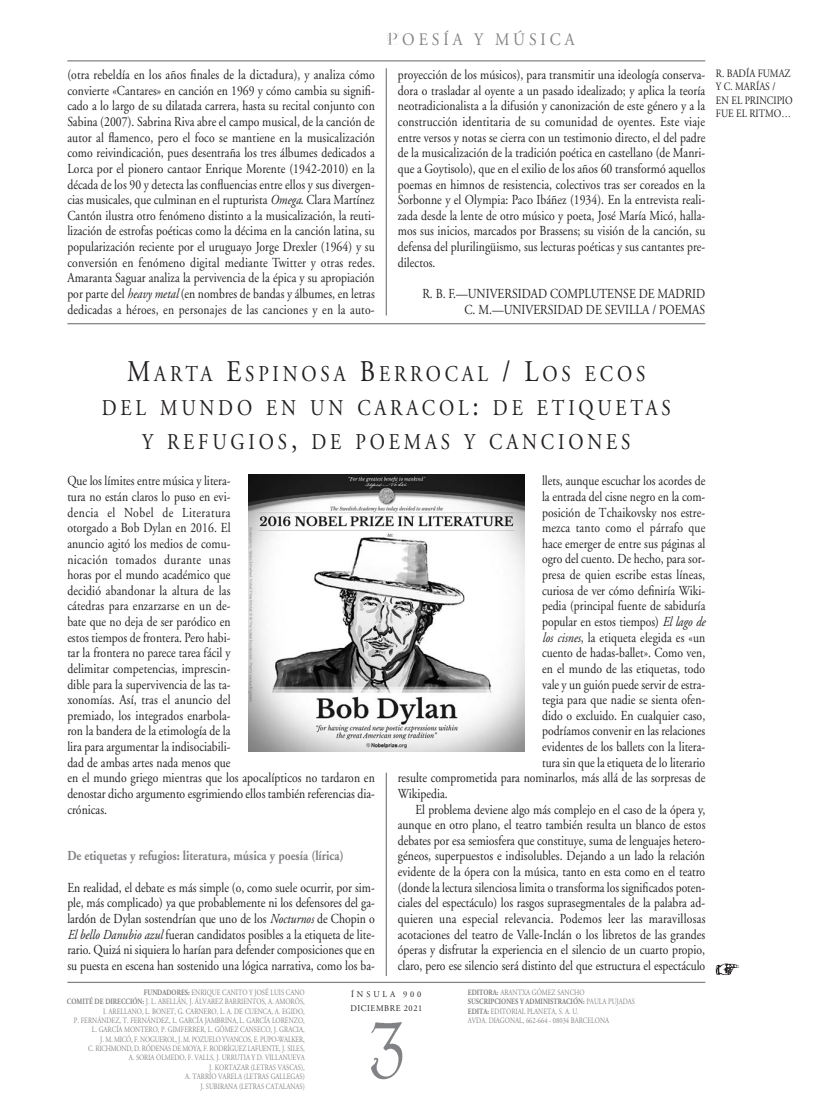
<style>
.page{position:relative;width:840px;height:1120px;background:#fff}
.page>*{position:absolute;margin:0;border:0;box-sizing:border-box;transform-origin:0 0}
.t1{font:22.5px/33.8px "Adobe Garamond";letter-spacing:.2em;color:#231f20;text-align:center;scale:.85 1}
.t2{font:17.5px "Adobe Garamond";color:#808285;scale:.9 1}
.t3{font:13.75px/15.6px "Adobe Garamond";color:#231f20;text-align:justify;scale:.85 1}
.t4{font:13.75px "Adobe Garamond";letter-spacing:.02em;color:#231f20;scale:.85 1}
.t5{font:700 13.75px "Adobe Garamond";color:#808285;scale:.85 1}
.t6{font:11.25px/13.5px "Adobe Garamond";color:#231f20;scale:.85 1}
.t7{font:8.75px/13.8px "Adobe Garamond";letter-spacing:.07em;color:#231f20;scale:.95 1}
.t8{font:8.12px/9.4px "Adobe Garamond";color:#808285;scale:.8 1}
.s1{font-style:italic}
.s2{font-size:30px}
.s3{font-weight:700}
</style>
<div class="page">
<hr style="left:67px;top:60px;width:638px;height:1px;background:#808285">
<hr style="left:67px;top:981px;width:638px;height:2px;background:#808285">
<img style="left:715px;top:963px;width:24px;height:12px">
<img style="left:387px;top:32px;width:12px;height:13px">
<hr style="left:386px;top:68px;width:1px;height:247px;background:#808285">
<hr style="left:386px;top:772px;width:1px;height:204px;background:#808285">
<hr style="left:67px;top:323px;width:638px;height:1px;background:#808285">
<img style="left:371px;top:1022px;width:32px;height:58px">
<img style="left:248px;top:475px;width:276px;height:276px">
<p class="t2" style="left:402px;top:30px;width:193px">O E S Í A Y M Ú S I C A</p>
<p class="t3" style="left:67px;top:67px;width:363px">(otra rebeldía en los años finales de la dictadura), y analiza cómo convierte «Cantares» en canción en 1969 y cómo cambia su signifi&shy;cado a lo largo de su dilatada carrera, hasta su recital conjunto con Sabina (2007). Sabrina Riva abre el campo musical, de la canción de autor al flamenco, pero el foco se mantiene en la musicalización como reivindicación, pues desentraña los tres álbumes dedicados a Lorca por el pionero cantaor Enrique Morente (1942-2010) en la década de los 90 y detecta las confluencias entre ellos y sus divergen&shy;cias musicales, que culminan en el rupturista <span class="s1">Omega</span>. Clara Martínez Cantón ilustra otro fenómeno distinto a la musicalización, la reuti&shy;lización de estrofas poéticas como la décima en la canción latina, su popularización reciente por el uruguayo Jorge Drexler (1964) y su conversión en fenómeno digital mediante Twitter y otras redes.<br>Amaranta Saguar analiza la pervivencia de la épica y su apropiación por parte del <span class="s1">heavy metal</span> (en nombres de bandas y álbumes, en letras dedicadas a héroes, en personajes de las canciones y en la auto-</p>
<p class="t3" style="left:398px;top:67px;width:363px">proyección de los músicos), para transmitir una ideología conserva&shy;dora o trasladar al oyente a un pasado idealizado; y aplica la teoría neotradicionalista a la difusión y canonización de este género y a la construcción identitaria de su comunidad de oyentes. Este viaje entre versos y notas se cierra con un testimonio directo, el del padre de la musicalización de la tradición poética en castellano (de Manri&shy;que a Goytisolo), que en el exilio de los años 60 transformó aquellos poemas en himnos de resistencia, colectivos tras ser coreados en la Sorbonne y el Olympia: Paco Ibáñez (1934). En la entrevista reali&shy;zada desde la lente de otro músico y poeta, José María Micó, halla&shy;mos sus inicios, marcados por Brassens; su visión de la canción, su defensa del plurilingüismo, sus lecturas poéticas y sus cantantes pre&shy;dilectos.</p>
<p class="t3" style="left:422px;top:286px;width:334px;text-align:right">R. B. F.—UNIVERSIDAD COMPLUTENSE DE MADRID<br>C. M.—UNIVERSIDAD DE SEVILLA / POEMAS</p>
<p class="t6" style="left:716px;top:67px;width:92px">R. BADÍA FUMAZ<br>Y C. MARÍAS /<br>EN EL PRINCIPIO<br>FUE EL RITMO…</p>
<h1 class="t1" style="left:102px;top:358px;width:671px"><span class="s2">M</span>ARTA <span class="s2">E</span>SPINOSA <span class="s2">B</span>ERROCAL <span class="s2">/ L</span>OS ECOS<br>DEL MUNDO EN UN CARACOL<span class="s2">:</span> DE ETIQUETAS<br>Y REFUGIOS<span class="s2">,</span> DE POEMAS Y CANCIONES</h1>
<p class="t3" style="left:67px;top:474px;width:363px;text-align:left">Que los límites entre música y litera-<br>tura no están claros lo puso en evi-<br>dencia el Nobel de Literatura<br>otorgado a Bob Dylan en 2016. El<br>anuncio agitó los medios de comu-<br>nicación tomados durante unas<br>horas por el mundo académico que<br>decidió abandonar la altura de las<br>cátedras para enzarzarse en un de-<br>bate que no deja de ser paródico en<br>estos tiempos de frontera. Pero habi-<br>tar la frontera no parece tarea fácil y<br>delimitar competencias, imprescin-<br>dible para la supervivencia de las ta-<br>xonomías. Así, tras el anuncio del<br>premiado, los integrados enarbola-<br>ron la bandera de la etimología de la<br>lira para argumentar la indisociabili-<br>dad de ambas artes nada menos que<br>en el mundo griego mientras que los apocalípticos no tardaron en denostar dicho argumento esgrimiendo ellos también referencias dia&shy;crónicas.</p>
<p class="t5" style="left:67px;top:848px;width:326px">De etiquetas y refugios: literatura, música y poesía (lírica)</p>
<p class="t3" style="left:67px;top:880px;width:363px">En realidad, el debate es más simple (o, como suele ocurrir, por sim&shy;ple, más complicado) ya que probablemente ni los defensores del ga&shy;lardón de Dylan sostendrían que uno de los <span class="s1">Nocturnos</span> de Chopin o <span class="s1">El bello Danubio azul</span> fueran candidatos posibles a la etiqueta de lite&shy;rario. Quizá ni siquiera lo harían para defender composiciones que en su puesta en escena han sostenido una lógica narrativa, como los ba-</p>
<p class="t3" style="left:542px;top:473px;width:193px">llets, aunque escuchar los acordes de</p>
<p class="t3" style="left:542px;top:489px;width:193px">la entrada del cisne negro en la com-</p>
<p class="t3" style="left:542px;top:505px;width:193px">posición de Tchaikovsky nos estre-</p>
<p class="t3" style="left:542px;top:520px;width:194px">mezca tanto como el párrafo que</p>
<p class="t3" style="left:542px;top:536px;width:194px">hace emerger de entre sus páginas al</p>
<p class="t3" style="left:542px;top:552px;width:193px">ogro del cuento. De hecho, para sor-</p>
<p class="t3" style="left:542px;top:567px;width:193px">presa de quien escribe estas líneas,</p>
<p class="t3" style="left:542px;top:583px;width:193px">curiosa de ver cómo definiría Wiki-</p>
<p class="t3" style="left:542px;top:598px;width:194px">pedia (principal fuente de sabiduría</p>
<p class="t3" style="left:542px;top:614px;width:193px">popular en estos tiempos) <span class="s1">El lago de</span></p>
<p class="t3" style="left:542px;top:630px;width:193px"><span class="s1">los cisnes</span>, la etiqueta elegida es «un</p>
<p class="t3" style="left:542px;top:645px;width:193px">cuento de hadas-ballet». Como ven,</p>
<p class="t3" style="left:542px;top:661px;width:193px">en el mundo de las etiquetas, todo</p>
<p class="t3" style="left:542px;top:676px;width:193px">vale y un guión puede servir de estra-</p>
<p class="t3" style="left:542px;top:692px;width:193px">tegia para que nadie se sienta ofen-</p>
<p class="t3" style="left:542px;top:708px;width:193px">dido o excluido. En cualquier caso,</p>
<p class="t3" style="left:542px;top:723px;width:193px">podríamos convenir en las relaciones</p>
<p class="t3" style="left:542px;top:739px;width:193px">evidentes de los ballets con la litera-</p>
<p class="t3" style="left:542px;top:755px;width:193px">tura sin que la etiqueta de lo literario</p>
<p class="t3" style="left:398px;top:770px;width:363px">resulte comprometida para nominarlos, más allá de las sorpresas de</p>
<p class="t3" style="left:398px;top:786px;width:60px">Wikipedia.</p>
<p class="t3" style="left:415px;top:801px;width:342px">El problema deviene algo más complejo en el caso de la ópera y,</p>
<p class="t3" style="left:398px;top:817px;width:363px">aunque en otro plano, el teatro también resulta un blanco de estos</p>
<p class="t3" style="left:398px;top:833px;width:363px">debates por esa semiosfera que constituye, suma de lenguajes hetero-</p>
<p class="t3" style="left:398px;top:848px;width:363px">géneos, superpuestos e indisolubles. Dejando a un lado la relación</p>
<p class="t3" style="left:398px;top:864px;width:363px">evidente de la ópera con la música, tanto en esta como en el teatro</p>
<p class="t3" style="left:398px;top:880px;width:363px">(donde la lectura silenciosa limita o transforma los significados poten-</p>
<p class="t3" style="left:398px;top:895px;width:363px">ciales del espectáculo) los rasgos suprasegmentales de la palabra ad-</p>
<p class="t4" style="left:398px;top:911px;width:363px">quieren una especial relevancia. Podemos leer las maravillosas</p>
<p class="t3" style="left:398px;top:926px;width:363px">acotaciones del teatro de Valle-Inclán o los libretos de las grandes</p>
<p class="t3" style="left:398px;top:942px;width:363px">óperas y disfrutar la experiencia en el silencio de un cuarto propio,</p>
<p class="t3" style="left:398px;top:958px;width:363px">claro, pero ese silencio será distinto del que estructura el espectáculo</p>
<p class="t8" style="left:468px;top:987px;width:211px"><span class="s3">EDITORA:</span> ARANTXA GÓMEZ SANCHO <span class="s3">SUSCRIPCIONES Y ADMINISTRACIÓN:</span> PAULA PUJADAS <span class="s3">EDITA:</span> EDITORIAL PLANETA, S. A. U.<br>AVDA. DIAGONAL, 662-664 - 08034 BARCELONA</p>
<p class="t8" style="left:67px;top:987px;width:299px;text-align:right"><span class="s3">FUNDADORES:</span> ENRIQUE CANITO Y JOSÉ LUIS CANO<br><span class="s3">COMITÉ DE DIRECCIÓN:</span> J. L. ABELLÁN, J. ÁLVAREZ BARRIENTOS, A. AMORÓS, I. ARELLANO, L. BONET, G. CARNERO, L. A. DE CUENCA, A. EGIDO,<br>P. FERNÁNDEZ, T. FERNÁNDEZ, L. GARCÍA JAMBRINA, L. GARCÍA LORENZO, L. GARCÍA MONTERO, P. GIMFERRER, L. GÓMEZ CANSECO, J. GRACIA,<br>J. M. MICÓ, F. NOGUEROL, J. M. POZUELO YVANCOS, E. PUPO-WALKER,<br>C. RICHMOND, D. RÓDENAS DE MOYA, F. RODRÍGUEZ LAFUENTE, J. SILES,<br>A. SORIA OLMEDO, F. VALLS, J. URRUTIA Y D. VILLANUEVA<br>J. KORTAZAR (LETRAS VASCAS),<br>A. TARRÍO VARELA (LETRAS GALLEGAS)<br>J. SUBIRANA (LETRAS CATALANAS)</p>
<p class="t7" style="left:350px;top:987px;width:77px">ÍNSULA 900<br>DICIEMBRE 2021</p>
</div>
